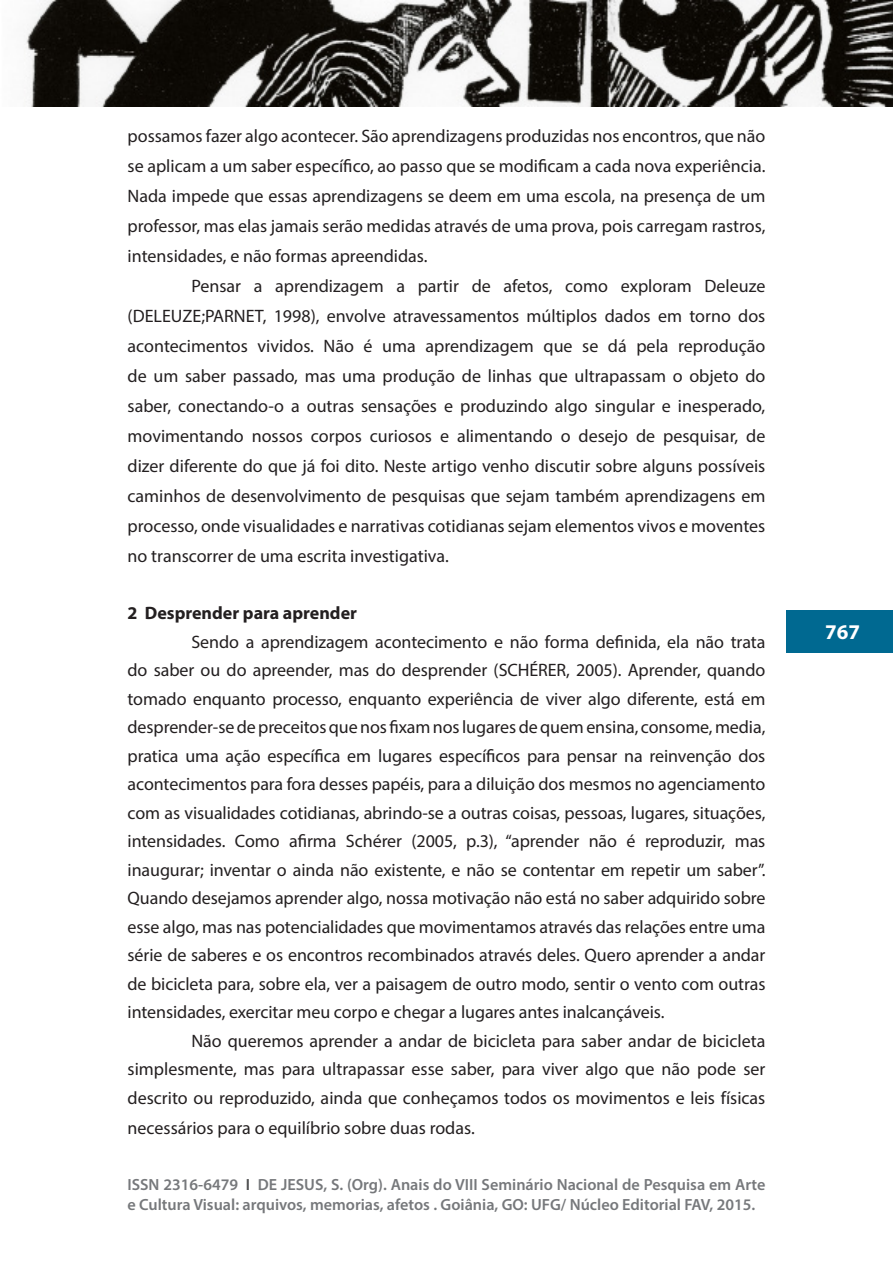
<style>
.page{position:relative;width:893px;height:1263px;background:#fff}
.page>*{position:absolute;margin:0;border:0;box-sizing:border-box;transform-origin:0 0}
.t1{font:700 21px "Myriad Pro";color:#fff}
.Texto_básico{font:18px/30px "Myriad Pro";color:#231f20;text-align:justify}
.subtitulos{font:700 18px "Myriad Pro";color:#231f20}
.t2{font:600 16.2px/19.5px "Myriad Pro";color:#76787b}
.s1{color:#4b4c4d}
</style>
<div class="page">
<div style="left:787px;top:610px;width:106px;height:43px;background:#006991"></div>
<img style="left:25px;top:0;width:868px;height:106px">
<p class="Texto_básico" style="left:128px;top:121px;width:639px">possamos fazer algo acontecer. São aprendizagens produzidas nos encontros, que não se aplicam a um saber específico, ao passo que se modificam a cada nova experiência.<br>Nada impede que essas aprendizagens se deem em uma escola, na presença de um professor, mas elas jamais serão medidas através de uma prova, pois carregam rastros, intensidades, e não formas apreendidas.</p>
<p class="Texto_básico" style="left:128px;top:271px;width:639px;text-indent:64px">Pensar a aprendizagem a partir de afetos, como exploram Deleuze (DELEUZE;PARNET, 1998), envolve atravessamentos múltiplos dados em torno dos acontecimentos vividos. Não é uma aprendizagem que se dá pela reprodução de um saber passado, mas uma produção de linhas que ultrapassam o objeto do saber, conectando-o a outras sensações e produzindo algo singular e inesperado, movimentando nossos corpos curiosos e alimentando o desejo de pesquisar, de dizer diferente do que já foi dito. Neste artigo venho discutir sobre alguns possíveis caminhos de desenvolvimento de pesquisas que sejam também aprendizagens em processo, onde visualidades e narrativas cotidianas sejam elementos vivos e moventes no transcorrer de uma escrita investigativa.</p>
<p class="subtitulos" style="left:128px;top:601px;width:231px">2 Desprender para aprender</p>
<p class="Texto_básico" style="left:128px;top:627px;width:639px;line-height:28.5px;text-indent:64px">Sendo a aprendizagem acontecimento e não forma definida, ela não trata do saber ou do apreender, mas do desprender (SCHÉRER, 2005). Aprender, quando tomado enquanto processo, enquanto experiência de viver algo diferente, está em desprender-se de preceitos que nos fixam nos lugares de quem ensina, consome, media, pratica uma ação específica em lugares específicos para pensar na reinvenção dos acontecimentos para fora desses papéis, para a diluição dos mesmos no agenciamento com as visualidades cotidianas, abrindo-se a outras coisas, pessoas, lugares, situações, intensidades. Como afirma Schérer (2005, p.3), “aprender não é reproduzir, mas inaugurar; inventar o ainda não existente, e não se contentar em repetir um saber”.<br>Quando desejamos aprender algo, nossa motivação não está no saber adquirido sobre esse algo, mas nas potencialidades que movimentamos através das relações entre uma série de saberes e os encontros recombinados através deles. Quero aprender a andar de bicicleta para, sobre ela, ver a paisagem de outro modo, sentir o vento com outras intensidades, exercitar meu corpo e chegar a lugares antes inalcançáveis.</p>
<p class="Texto_básico" style="left:128px;top:1026px;width:639px;line-height:29px;text-indent:64px">Não queremos aprender a andar de bicicleta para saber andar de bicicleta simplesmente, mas para ultrapassar esse saber, para viver algo que não pode ser descrito ou reproduzido, ainda que conheçamos todos os movimentos e leis físicas necessários para o equilíbrio sobre duas rodas.</p>
<p class="t2" style="left:128px;top:1174px;width:639px">ISSN 2316-6479 <span class="s1">I</span> DE JESUS, S. (Org). Anais do VIII Seminário Nacional de Pesquisa em Arte e Cultura Visual: arquivos, memorias, afetos . Goiânia, GO: UFG/ Núcleo Editorial FAV, 2015.</p>
<p class="t1" style="left:825px;top:619px;width:36px">767</p>
</div>
